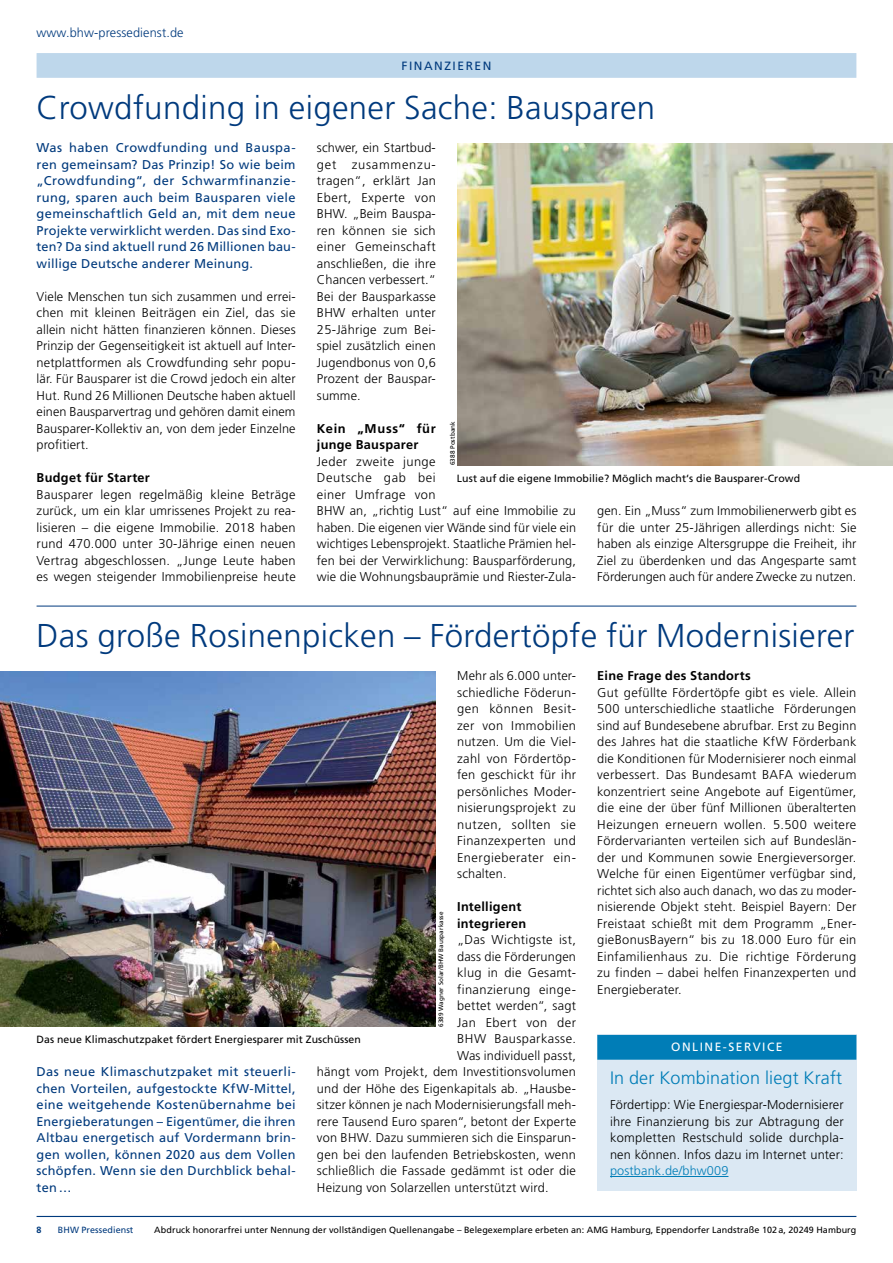
<style>
.page{position:relative;width:893px;height:1263px;background:#fff}
.page>*{position:absolute;margin:0;border:0;box-sizing:border-box;transform-origin:0 0}
.t1{font:300 33px "Frutiger LT Std";letter-spacing:.01em;color:#003a7d}
.t2{font:300 18px "Frutiger LT Std";letter-spacing:.01em;color:#007db7}
.t3{font:300 12.75px/16.5px "Frutiger LT Std";letter-spacing:.015em;color:#000;text-align:justify}
.t4{font:12.75px/16.5px "Frutiger LT Std";letter-spacing:.02em;color:#003a7d;text-align:justify}
.t5{font:700 12.75px/16.5px "Frutiger LT Std";letter-spacing:.025em;color:#000}
.t6{font:300 12.75px "Frutiger LT Std";letter-spacing:.035em;color:#000}
.t7{font:300 12.75px "Frutiger LT Std";letter-spacing:.01em;color:#003a7d}
.t8{font:300 12.75px "Frutiger LT Std";letter-spacing:.01em;color:#007db7}
.t9{font:300 12.75px "Frutiger LT Std";letter-spacing:.04em;color:#000}
.t10{font:12px "Frutiger LT Std";letter-spacing:.125em;color:#fff}
.t11{font:12px "Frutiger LT Std";letter-spacing:.125em;color:#003a7d}
.t12{font:10.5px "Frutiger LT Std";letter-spacing:.01em;color:#000}
.t13{font:9px "Frutiger LT Std";letter-spacing:.01em;color:#000}
.t14{font:9px "Frutiger LT Std";letter-spacing:.01em;color:#003a7d}
.t15{font:700 9px "Frutiger LT Std";color:#003a7d}
.t16{font:6.3px "Frutiger LT Std";letter-spacing:.01em;color:#000}
</style>
<div class="page">
<hr style="left:37px;top:1216px;width:819px;height:1px;background:#003a7d">
<hr style="left:37px;top:606px;width:819px;height:1px;background:#003a7d">
<div style="left:37px;top:53px;width:819px;height:25px;background:#bed7eb"></div>
<div style="left:597px;top:1034px;width:259px;height:157px;background:#dbe8f3"></div>
<div style="left:597px;top:1035px;width:259px;height:25px;background:#007db7"></div>
<hr style="left:610px;top:1176px;width:118px;height:1px;background:#007db7">
<img style="left:457px;top:144px;width:436px;height:321px">
<img style="left:0;top:672px;width:436px;height:355px">
<p class="t7" style="left:37px;top:25px;width:149px">www.bhw-pressedienst.de</p>
<p class="t11" style="left:402px;top:58px;width:91px">FINANZIEREN</p>
<h1 class="t1" style="left:37px;top:89px;width:620px">Crowdfunding in eigener Sache: Bausparen</h1>
<p class="t4" style="left:37px;top:139px;width:261px">Was haben Crowdfunding und Bauspa&shy;ren gemeinsam? Das Prinzip! So wie beim „Crowdfunding“, der Schwarmfinanzie&shy;rung, sparen auch beim Bausparen viele gemeinschaftlich Geld an, mit dem neue Projekte verwirklicht werden. Das sind Exo&shy;ten? Da sind aktuell rund 26 Millionen bau&shy;willige Deutsche anderer Meinung.</p>
<p class="t3" style="left:37px;top:288px;width:261px">Viele Menschen tun sich zusammen und errei&shy;chen mit kleinen Beiträgen ein Ziel, das sie allein nicht hätten finanzieren können. Dieses Prinzip der Gegenseitigkeit ist aktuell auf Inter&shy;netplattformen als Crowdfunding sehr popu&shy;lär. Für Bausparer ist die Crowd jedoch ein alter Hut. Rund 26 Millionen Deutsche haben aktuell einen Bausparvertrag und gehören damit einem Bausparer-Kollektiv an, von dem jeder Einzelne profitiert.</p>
<p class="t5" style="left:37px;top:469px;width:115px">Budget für Starter</p>
<p class="t3" style="left:37px;top:486px;width:261px">Bausparer legen regelmäßig kleine Beträge zurück, um ein klar umrissenes Projekt zu rea&shy;lisieren – die eigene Immobilie. 2018 haben rund 470.000 unter 30-Jährige einen neuen Vertrag abgeschlossen. „Junge Leute haben es wegen steigender Immobilienpreise heute</p>
<p class="t3" style="left:317px;top:140px;width:120px">schwer, ein Startbud&shy;get zusammenzu&shy;tragen“, erklärt Jan Ebert, Experte von BHW. „Beim Bauspa&shy;ren können sie sich einer Gemeinschaft anschließen, die ihre Chancen verbessert.“ Bei der Bausparkasse BHW erhalten unter 25-Jährige zum Bei&shy;spiel zusätzlich einen Jugendbonus von 0,6<br>Prozent der Bauspar&shy;summe.</p>
<p class="t5" style="left:317px;top:420px;width:120px">Kein „Muss“ für junge Bausparer</p>
<p class="t3" style="left:317px;top:453px;width:261px;text-align:left">Jeder zweite junge<br>Deutsche gab bei<br>einer Umfrage von<br>BHW an, „richtig Lust“ auf eine Immobilie zu haben. Die eigenen vier Wände sind für viele ein wichtiges Lebensprojekt. Staatliche Prämien hel&shy;fen bei der Verwirklichung: Bausparförderung, wie die Wohnungsbauprämie und Riester-Zula-</p>
<p class="t16" style="left:449px;top:465px;width:45px;rotate:-90deg">6388 Postbank</p>
<p class="t12" style="left:457px;top:472px;width:345px">Lust auf die eigene Immobilie? Möglich macht‘s die Bausparer-Crowd</p>
<p class="t3" style="left:597px;top:503px;width:261px">gen. Ein „Muss“ zum Immobilienerwerb gibt es für die unter 25-Jährigen allerdings nicht: Sie haben als einzige Altersgruppe die Freiheit, ihr Ziel zu überdenken und das Angesparte samt Förderungen auch für andere Zwecke zu nutzen.</p>
<h1 class="t1" style="left:37px;top:617px;width:819px">Das große Rosinenpicken – Fördertöpfe für Modernisierer</h1>
<p class="t3" style="left:457px;top:668px;width:120px">Mehr als 6.000 unter&shy;schiedliche Föderun&shy;gen können Besit&shy;zer von Immobilien nutzen. Um die Viel&shy;zahl von Fördertöp&shy;fen geschickt für ihr persönliches Moder&shy;nisierungsprojekt zu nutzen, sollten sie Finanzexperten und Energieberater ein&shy;schalten.</p>
<p class="t5" style="left:457px;top:898px;width:71px">Intelligent integrieren</p>
<p class="t3" style="left:457px;top:932px;width:120px">„Das Wichtigste ist,</p>
<p class="t3" style="left:457px;top:948px;width:120px">dass die Förderungen</p>
<p class="t3" style="left:457px;top:965px;width:120px">klug in die Gesamt-</p>
<p class="t6" style="left:457px;top:982px;width:120px">finanzierung einge-</p>
<p class="t3" style="left:457px;top:998px;width:120px">bettet werden“, sagt</p>
<p class="t9" style="left:457px;top:1015px;width:120px">Jan Ebert von der</p>
<p class="t6" style="left:457px;top:1031px;width:120px">BHW Bausparkasse.</p>
<p class="t3" style="left:457px;top:1047px;width:120px">Was individuell passt,</p>
<p class="t3" style="left:317px;top:1064px;width:261px">hängt vom Projekt, dem Investitionsvolumen</p>
<p class="t3" style="left:317px;top:1080px;width:261px">und der Höhe des Eigenkapitals ab. „Hausbe-</p>
<p class="t3" style="left:317px;top:1097px;width:261px">sitzer können je nach Modernisierungsfall meh-</p>
<p class="t3" style="left:317px;top:1113px;width:261px">rere Tausend Euro sparen“, betont der Experte</p>
<p class="t3" style="left:317px;top:1130px;width:261px">von BHW. Dazu summieren sich die Einsparun-</p>
<p class="t3" style="left:317px;top:1146px;width:261px">gen bei den laufenden Betriebskosten, wenn</p>
<p class="t3" style="left:317px;top:1163px;width:261px">schließlich die Fassade gedämmt ist oder die</p>
<p class="t3" style="left:317px;top:1179px;width:233px">Heizung von Solarzellen unterstützt wird.</p>
<p class="t16" style="left:437px;top:1027px;width:117px;rotate:-90deg">6389 Wagner Solar/BHW Bausparkasse</p>
<p class="t12" style="left:37px;top:1033px;width:326px">Das neue Klimaschutzpaket fördert Energiesparer mit Zuschüssen</p>
<p class="t4" style="left:37px;top:1063px;width:261px">Das neue Klimaschutzpaket mit steuerli&shy;chen Vorteilen, aufgestockte KfW-Mittel, eine weitgehende Kostenübernahme bei Energieberatungen – Eigentümer, die ihren Altbau energetisch auf Vordermann brin&shy;gen wollen, können 2020 aus dem Vollen schöpfen. Wenn sie den Durchblick behal&shy;ten…</p>
<p class="t5" style="left:597px;top:667px;width:155px">Eine Frage des Standorts</p>
<p class="t3" style="left:597px;top:684px;width:261px">Gut gefüllte Fördertöpfe gibt es viele. Allein 500 unterschiedliche staatliche Förderungen sind auf Bundesebene abrufbar. Erst zu Beginn des Jahres hat die staatliche KfW Förderbank die Konditionen für Modernisierer noch einmal verbessert. Das Bundesamt BAFA wiederum konzentriert seine Angebote auf Eigentümer, die eine der über fünf Millionen überalterten Heizungen erneuern wollen. 5.500 weitere Fördervarianten verteilen sich auf Bundeslän&shy;der und Kommunen sowie Energieversorger.<br>Welche für einen Eigentümer verfügbar sind, richtet sich also auch danach, wo das zu moder&shy;nisierende Objekt steht. Beispiel Bayern: Der Freistaat schießt mit dem Programm „Ener&shy;gieBonusBayern“ bis zu 18.000 Euro für ein Einfamilienhaus zu. Die richtige Förderung zu finden – dabei helfen Finanzexperten und Energieberater.</p>
<p class="t10" style="left:671px;top:1040px;width:113px">ONLINE-SERVICE</p>
<h2 class="t2" style="left:610px;top:1068px;width:234px">In der Kombination liegt Kraft</h2>
<p class="t3" style="left:610px;top:1097px;width:235px">Fördertipp: Wie Energiespar-Modernisierer ihre Finanzierung bis zur Abtragung der kompletten Restschuld solide durchpla&shy;nen können. Infos dazu im Internet unter:</p>
<p class="t8" style="left:610px;top:1163px;width:120px">postbank.de/bhw009</p>
<p class="t15" style="left:37px;top:1224px;width:7px">8</p>
<p class="t14" style="left:58px;top:1224px;width:77px">BHW Pressedienst</p>
<p class="t13" style="left:154px;top:1224px;width:704px">Abdruck honorarfrei unter Nennung der vollständigen Quellenangabe – Belegexemplare erbeten an: AMG Hamburg, Eppendorfer Landstraße 102 a, 20249 Hamburg</p>
</div>
